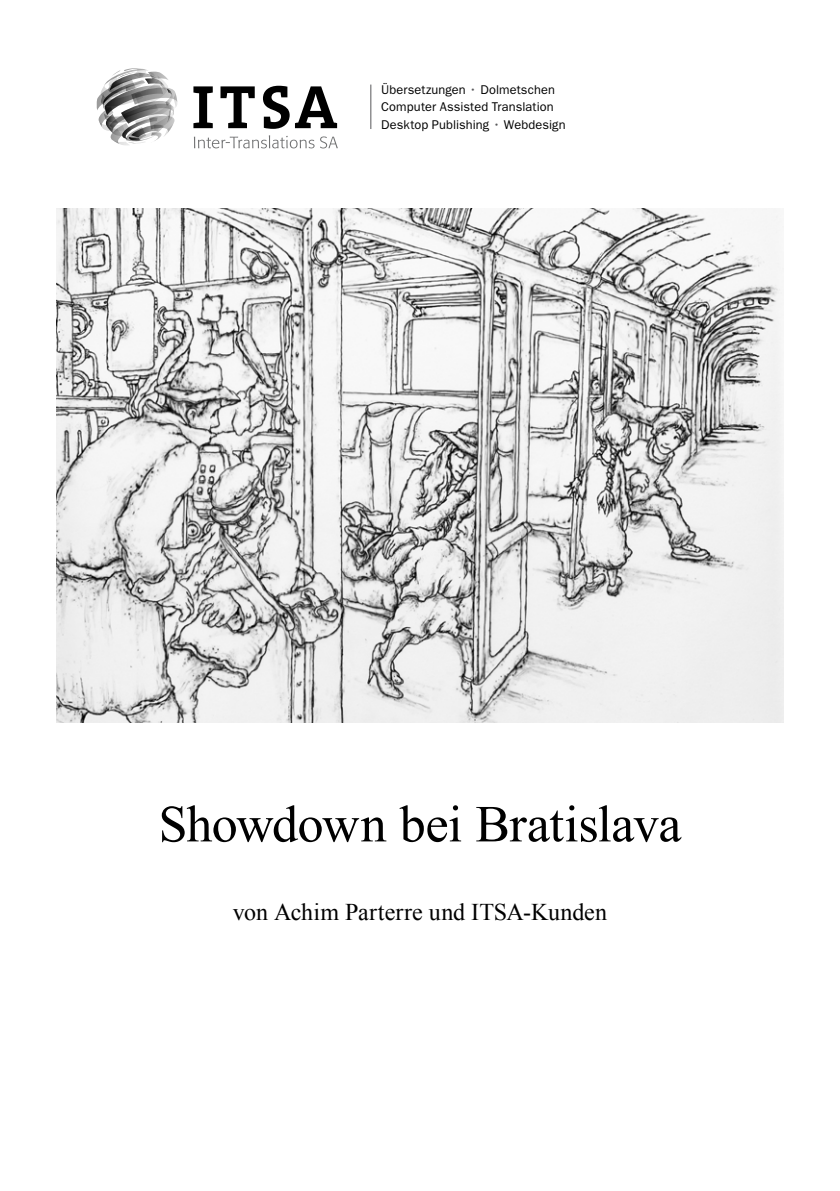
<style>
.page{position:relative;width:840px;height:1191px;background:#fff}
.page>*{position:absolute;margin:0;border:0;box-sizing:border-box;transform-origin:0 0}
.t1{font:52px "Times New Roman";letter-spacing:-.015em;color:#000}
.t2{font:24px "Times New Roman";color:#000}
.t3{font:12.8px/17.6px "Franklin Gothic LT";letter-spacing:.01em;color:#000}
.s1{color:#58585a}
</style>
<div class="page">
<img style="left:57px;top:208px;width:725px;height:515px">
<hr style="left:370px;top:85px;width:1px;height:44px;background:#58585a">
<svg style="left:193px;top:86px;width:20px;height:42px"></svg>
<svg style="left:220px;top:86px;width:34px;height:42px"></svg>
<svg style="left:263px;top:86px;width:26px;height:43px"></svg>
<svg style="left:295px;top:86px;width:42px;height:42px"></svg>
<svg style="left:194px;top:135px;width:120px;height:13px"></svg>
<svg style="left:320px;top:136px;width:17px;height:12px"></svg>
<svg style="left:96px;top:68px;width:81px;height:77px"></svg>
<p class="t3" style="left:381px;top:81px;width:186px">Übersetzungen <span class="s1">•</span> Dolmetschen<br>Computer Assisted Translation<br>Desktop Publishing <span class="s1">•</span> Webdesign</p>
<h1 class="t1" style="left:158px;top:787px;width:524px">Showdown bei Bratislava</h1>
<h2 class="t2" style="left:233px;top:895px;width:375px">von Achim Parterre und ITSA-Kunden</h2>
</div>
